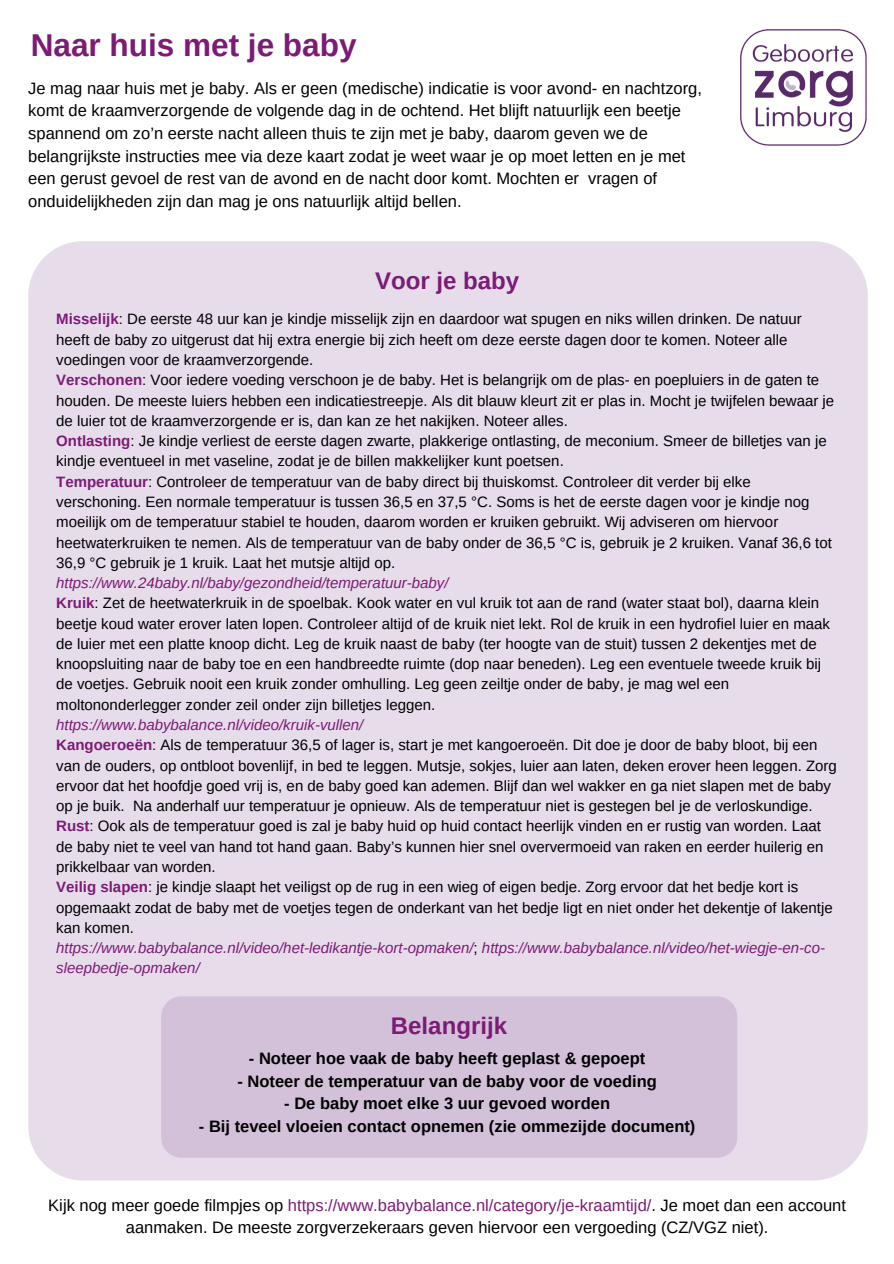
<style>
.page{position:relative;width:894px;height:1264px;background:#fff}
.page>*{position:absolute;margin:0;border:0;box-sizing:border-box;transform-origin:0 0}
.t1{font:700 31.5px "Arimo";color:#7c1b75}
.t2{font:700 24px "Arimo";color:#7c1b75}
.t3{font:16.5px/22.5px "Arimo";color:#000}
.t4{font:700 16.5px "Arimo";color:#000}
.t5{font:15px/20.2px "Arimo";color:#000}
.s1{font-weight:700;color:#7c1b75}
.s2{font-style:italic;color:#7c1b75}
.s3{color:#7c1b75}
</style>
<div class="page">
<div style="left:28px;top:241px;width:839px;height:939px;background:#e6dcea;border-radius:55px"></div>
<div style="left:161px;top:996px;width:576px;height:161px;background:#d2c1d9;border-radius:20px"></div>
<img style="left:740px;top:29px;width:126px;height:116px">
<h1 class="t1" style="left:31px;top:28px;width:327px">Naar huis met je baby</h1>
<p class="t3" style="left:28px;top:77px;width:675px">Je mag naar huis met je baby. Als er geen (medische) indicatie is voor avond- en nachtzorg, komt de kraamverzorgende de volgende dag in de ochtend. Het blijft natuurlijk een beetje spannend om zo’n eerste nacht alleen thuis te zijn met je baby, daarom geven we de belangrijkste instructies mee via deze kaart zodat je weet waar je op moet letten en je met een gerust gevoel de rest van de avond en de nacht door komt. Mochten er vragen of onduidelijkheden zijn dan mag je ons natuurlijk altijd bellen.</p>
<h2 class="t2" style="left:375px;top:267px;width:146px">Voor je baby</h2>
<p class="t5" style="left:56px;top:309px;width:779px"><span class="s1">Misselijk</span>: De eerste 48 uur kan je kindje misselijk zijn en daardoor wat spugen en niks willen drinken. De natuur heeft de baby zo uitgerust dat hij extra energie bij zich heeft om deze eerste dagen door te komen. Noteer alle voedingen voor de kraamverzorgende.<br><span class="s1">Verschonen</span>: Voor iedere voeding verschoon je de baby. Het is belangrijk om de plas- en poepluiers in de gaten te houden. De meeste luiers hebben een indicatiestreepje. Als dit blauw kleurt zit er plas in. Mocht je twijfelen bewaar je de luier tot de kraamverzorgende er is, dan kan ze het nakijken. Noteer alles.<br><span class="s1">Ontlasting</span>: Je kindje verliest de eerste dagen zwarte, plakkerige ontlasting, de meconium. Smeer de billetjes van je kindje eventueel in met vaseline, zodat je de billen makkelijker kunt poetsen.<br><span class="s1">Temperatuur</span>: Controleer de temperatuur van de baby direct bij thuiskomst. Controleer dit verder bij elke verschoning. Een normale temperatuur is tussen 36,5 en 37,5 °C. Soms is het de eerste dagen voor je kindje nog moeilijk om de temperatuur stabiel te houden, daarom worden er kruiken gebruikt. Wij adviseren om hiervoor heetwaterkruiken te nemen. Als de temperatuur van de baby onder de 36,5 °C is, gebruik je 2 kruiken. Vanaf 36,6 tot 36,9 °C gebruik je 1 kruik. Laat het mutsje altijd op.</p>
<p class="t5" style="left:56px;top:572px;width:775px"><span class="s2">https://www.24baby.nl/baby/gezondheid/temperatuur-baby/<br></span><span class="s1">Kruik</span>: Zet de heetwaterkruik in de spoelbak. Kook water en vul kruik tot aan de rand (water staat bol), daarna klein beetje koud water erover laten lopen. Controleer altijd of de kruik niet lekt. Rol de kruik in een hydrofiel luier en maak de luier met een platte knoop dicht. Leg de kruik naast de baby (ter hoogte van de stuit) tussen 2 dekentjes met de knoopsluiting naar de baby toe en een handbreedte ruimte (dop naar beneden). Leg een eventuele tweede kruik bij de voetjes. Gebruik nooit een kruik zonder omhulling. Leg geen zeiltje onder de baby, je mag wel een moltononderlegger zonder zeil onder zijn billetjes leggen.</p>
<p class="t5" style="left:56px;top:714px;width:782px"><span class="s2">https://www.babybalance.nl/video/kruik-vullen/<br></span><span class="s1">Kangoeroeën</span>: Als de temperatuur 36,5 of lager is, start je met kangoeroeën. Dit doe je door de baby bloot, bij een van de ouders, op ontbloot bovenlijf, in bed te leggen. Mutsje, sokjes, luier aan laten, deken erover heen leggen. Zorg ervoor dat het hoofdje goed vrij is, en de baby goed kan ademen. Blijf dan wel wakker en ga niet slapen met de baby op je buik. Na anderhalf uur temperatuur je opnieuw. Als de temperatuur niet is gestegen bel je de verloskundige.<br><span class="s1">Rust</span>: Ook als de temperatuur goed is zal je baby huid op huid contact heerlijk vinden en er rustig van worden. Laat de baby niet te veel van hand tot hand gaan. Baby’s kunnen hier snel oververmoeid van raken en eerder huilerig en prikkelbaar van worden.<br><span class="s1">Veilig slapen</span>: je kindje slaapt het veiligst op de rug in een wieg of eigen bedje. Zorg ervoor dat het bedje kort is opgemaakt zodat de baby met de voetjes tegen de onderkant van het bedje ligt en niet onder het dekentje of lakentje kan komen.<br><span class="s2">https://www.babybalance.nl/video/het-ledikantje-kort-opmaken/</span>; <span class="s2">https://www.babybalance.nl/video/het-wiegje-en-co&shy;sleepbedje-opmaken/</span></p>
<h2 class="t2" style="left:391px;top:1012px;width:118px">Belangrijk</h2>
<p class="t4" style="left:249px;top:1049px;width:398px">- Noteer hoe vaak de baby heeft geplast &amp; gepoept</p>
<p class="t4" style="left:237px;top:1071px;width:421px">- Noteer de temperatuur van de baby voor de voeding</p>
<p class="t4" style="left:284px;top:1094px;width:327px">- De baby moet elke 3 uur gevoed worden</p>
<p class="t4" style="left:199px;top:1116px;width:498px">- Bij teveel vloeien contact opnemen (zie ommezijde document)</p>
<p class="t3" style="left:48px;top:1193px;width:799px;text-align:center">Kijk nog meer goede filmpjes op <span class="s3">https://www.babybalance.nl/category/je-kraamtijd/</span>. Je moet dan een account aanmaken. De meeste zorgverzekeraars geven hiervoor een vergoeding (CZ/VGZ niet).</p>
</div>
